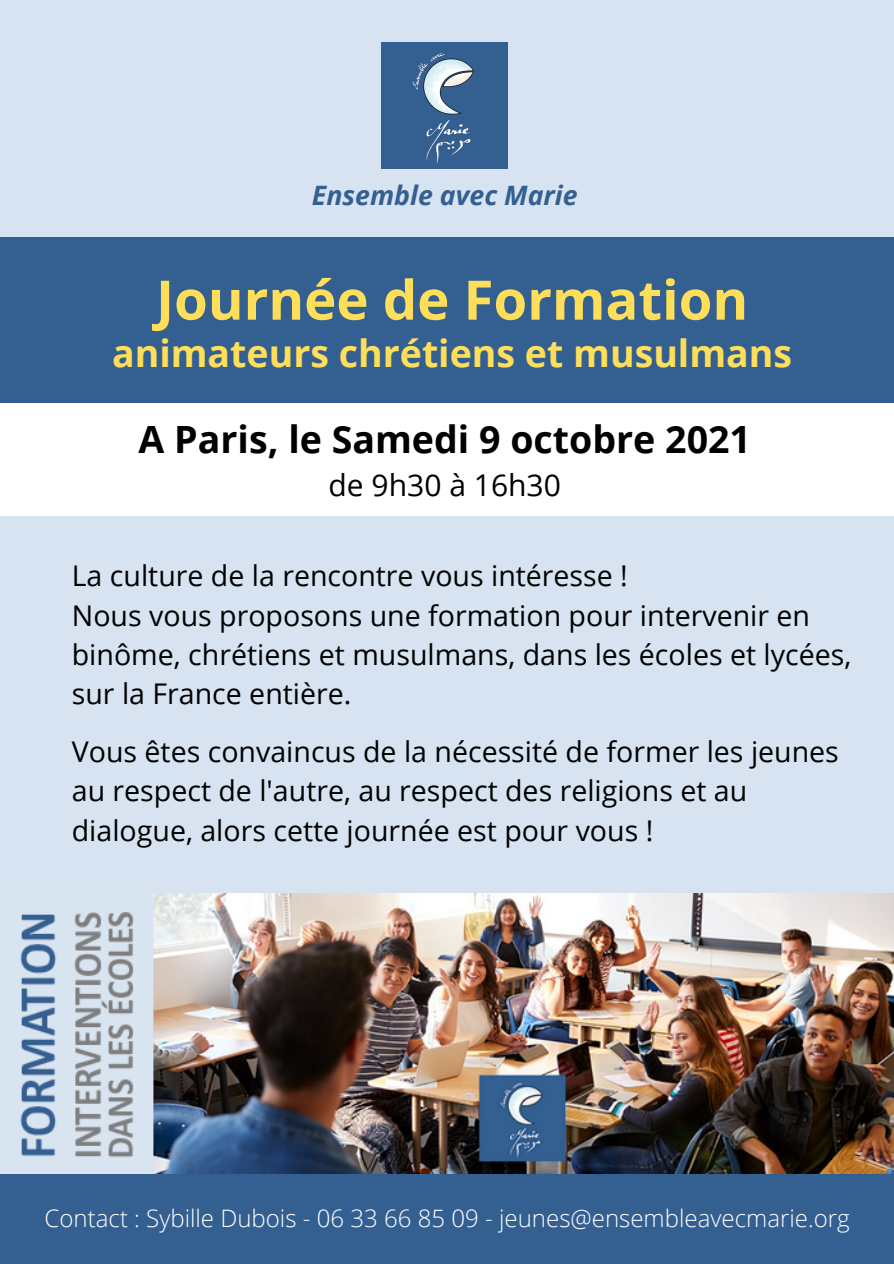
<style>
.page{position:relative;width:894px;height:1264px;background:#fff}
.page>*{position:absolute;margin:0;border:0;box-sizing:border-box;transform-origin:0 0}
.t1{font:700 54.45px "Open Sans";color:#ffde59}
.t2{font:700 37.5px "Open Sans";color:#ffde59}
.t3{font:700 37.5px "Open Sans";color:#000}
.t4{font:30px "Open Sans";color:#000}
.t5{font:28.5px/39.5px "Open Sans";color:#000}
.t6{font:italic 700 26.7px "Open Sans";color:#335f91}
.t7{font:300 24px "Open Sans";color:#fff}
</style>
<div class="page">
<img style="left:0;top:0;width:893px;height:402px">
<img style="left:0;top:517px;width:893px;height:615px">
<img style="left:0;top:1132px;width:893px;height:131px">
<img style="left:381px;top:42px;width:126px;height:126px">
<p class="t6" style="left:312px;top:176px;width:267px">Ensemble avec Marie</p>
<p class="t1" style="left:156px;top:261px;width:593px">Journée de Formation</p>
<p class="t2" style="left:112px;top:327px;width:681px">animateurs chrétiens et musulmans</p>
<p class="t3" style="left:138px;top:413px;width:613px">A Paris, le Samedi 9 octobre 2021</p>
<p class="t4" style="left:328px;top:464px;width:234px">de 9h30 à 16h30</p>
<p class="t5" style="left:72px;top:555px;width:557px">La culture de la rencontre vous intéresse !</p>
<p class="t5" style="left:72px;top:594px;width:780px">Nous vous proposons une formation pour intervenir en binôme, chrétiens et musulmans, dans les écoles et lycées, sur la France entière.</p>
<p class="t5" style="left:72px;top:731px;width:768px">Vous êtes convaincus de la nécessité de former les jeunes au respect de l'autre, au respect des religions et au dialogue, alors cette journée est pour vous !</p>
<p class="t7" style="left:45px;top:1200px;width:806px">Contact : Sybille Dubois - 06 33 66 85 09 - jeunes@ensembleavecmarie.org</p>
</div>
